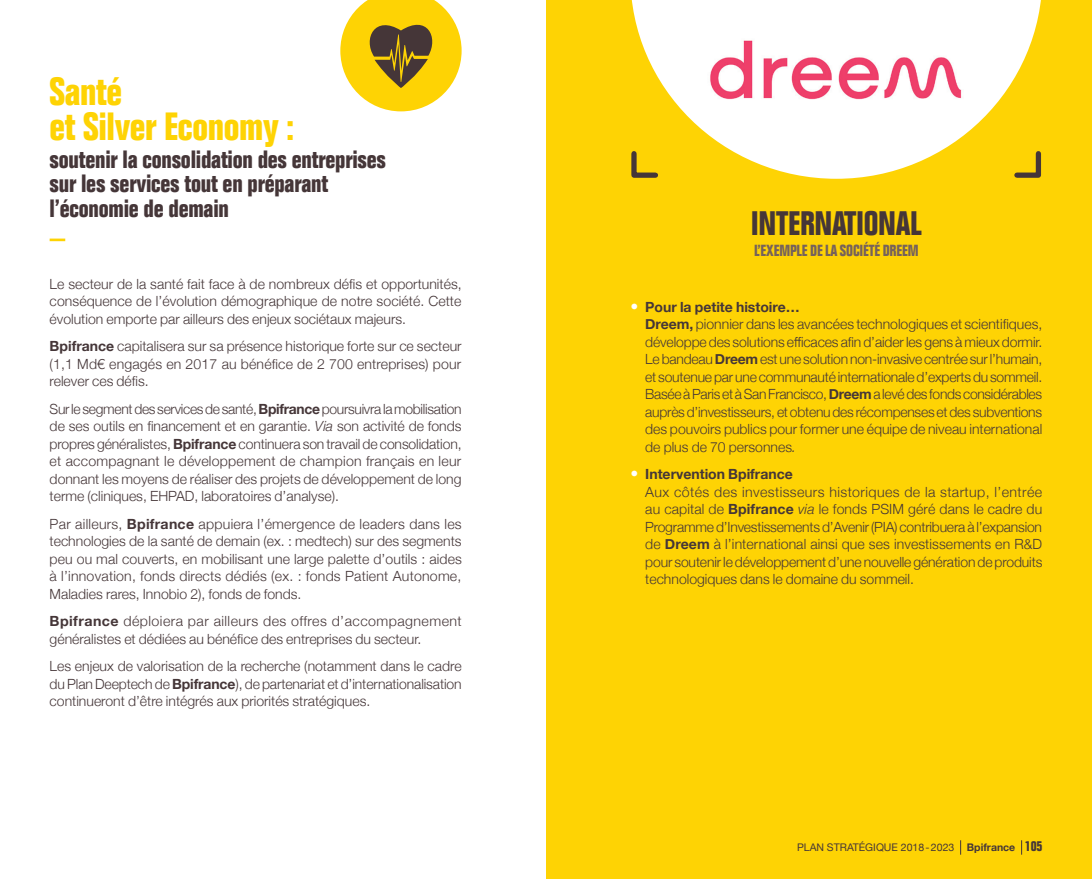
<style>
.page{position:relative;width:1092px;height:879px;background:#fff}
.page>*{position:absolute;margin:0;border:0;box-sizing:border-box;transform-origin:0 0}
.t1{font:700 condensed 38.5px/35px "Folio";letter-spacing:-.01em;color:#fed304}
.t2{font:700 condensed 33.25px "Folio";letter-spacing:-.01em;color:#453638}
.t3{font:700 condensed 24.5px/24.5px "Folio";letter-spacing:-.01em;color:#453638}
.t4{font:700 condensed 15.75px "Folio";letter-spacing:-.01em;color:#76625b}
.t5{font:300 14px/17.5px "Helvetica Neue";color:#453638;text-align:justify}
.t6{font:10.5px "Helvetica Neue";color:#453638}
.s1{font-weight:700}
.s2{font-style:italic}
.s3{font-size:15.75px;color:#fff}
.s4{font-family:"Folio";font-weight:700;font-stretch:condensed;font-size:14px}
</style>
<div class="page">
<div style="left:546px;top:0;width:545px;height:878px;background:#fed304"></div>
<hr style="left:50px;top:238px;width:15px;height:3px;background:#fed304">
<svg style="left:631px;top:0;width:410px;height:179px;fill:#fff"></svg>
<svg style="left:631px;top:148px;width:29px;height:31px"></svg>
<svg style="left:1011px;top:148px;width:30px;height:31px"></svg>
<svg style="left:340px;top:0;width:121px;height:111px"></svg>
<img style="left:706px;top:10px;width:266px;height:101px">
<svg style="left:960px;top:840px;width:1px;height:14px"></svg>
<svg style="left:1021px;top:840px;width:1px;height:14px"></svg>
<h1 class="t1" style="left:50px;top:74px;width:246px">Santé<br>et Silver Economy :</h1>
<h3 class="t3" style="left:50px;top:147px;width:338px">soutenir la consolidation des entreprises sur les services tout en préparant l’économie de demain</h3>
<p class="t5" style="left:50px;top:273px;width:413px">Le secteur de la santé fait face à de nombreux défis et opportunités, conséquence de l’évolution démographique de notre société. Cette évolution emporte par ailleurs des enjeux sociétaux majeurs.</p>
<p class="t5" style="left:50px;top:336px;width:413px"><span class="s1">Bpifrance</span> capitalisera sur sa présence historique forte sur ce secteur (1,1 Md€ engagés en 2017 au bénéfice de 2 700 entreprises) pour relever ces défis.</p>
<p class="t5" style="left:50px;top:398px;width:413px">Sur le segment des services de santé, <span class="s1">Bpifrance</span> poursuivra la mobilisation de ses outils en financement et en garantie. <span class="s2">Via</span> son activité de fonds propres généralistes, <span class="s1">Bpifrance</span> continuera son travail de consolidation, et accompagnant le développement de champion français en leur donnant les moyens de réaliser des projets de développement de long terme (cliniques, EHPAD, laboratoires d’analyse).</p>
<p class="t5" style="left:50px;top:513px;width:413px">Par ailleurs, <span class="s1">Bpifrance</span> appuiera l’émergence de leaders dans les technologies de la santé de demain (ex. : medtech) sur des segments peu ou mal couverts, en mobilisant une large palette d’outils : aides à l’innovation, fonds directs dédiés (ex. : fonds Patient Autonome, Maladies rares, Innobio 2), fonds de fonds.</p>
<p class="t5" style="left:50px;top:611px;width:413px"><span class="s1">Bpifrance</span> déploiera par ailleurs des offres d’accompagnement généralistes et dédiées au bénéfice des entreprises du secteur.</p>
<p class="t5" style="left:50px;top:656px;width:413px">Les enjeux de valorisation de la recherche (notamment dans le cadre du Plan Deeptech de <span class="s1">Bpifrance</span>), de partenariat et d’internationalisation continueront d’être intégrés aux priorités stratégiques.</p>
<h2 class="t2" style="left:750px;top:204px;width:172px">INTERNATIONAL</h2>
<p class="t4" style="left:754px;top:241px;width:166px">L’EXEMPLE DE LA SOCIÉTÉ DREEM</p>
<p class="t5" style="left:645px;top:297px;width:399px;text-align:left;text-indent:-15px"><span class="s3">•</span> <span class="s1">Pour la petite histoire…<br>Dreem,</span> pionnier dans les avancées technologiques et scientifiques, développe des solutions efficaces afin d’aider les gens à mieux dormir.<br>Le bandeau <span class="s1">Dreem</span> est une solution non-invasive centrée sur l’humain, et soutenue par une communauté internationale d’experts du sommeil.<br>Basée à Paris et à San Francisco, <span class="s1">Dreem</span> a levé des fonds considérables auprès d’investisseurs, et obtenu des récompenses et des subventions des pouvoirs publics pour former une équipe de niveau international de plus de 70 personnes<span class="s2">.</span></p>
<p class="t5" style="left:645px;top:464px;width:398px;text-align:left;text-indent:-15px"><span class="s3">•</span> <span class="s1">Intervention Bpifrance<br></span>Aux côtés des investisseurs historiques de la startup, l’entrée au capital de <span class="s1">Bpifrance</span> <span class="s2">via</span> le fonds PSIM géré dans le cadre du Programme d’Investissements d’Avenir (PIA) contribuera à l’expansion de <span class="s1">Dreem</span> à l’international ainsi que ses investissements en R&amp;D pour soutenir le développement d’une nouvelle génération de produits technologiques dans le domaine du sommeil.</p>
<p class="t6" style="left:797px;top:839px;width:247px">PLAN STRATÉGIQUE 2018-2023 <span class="s1">Bpifrance</span> <span class="s4">105</span></p>
</div>
